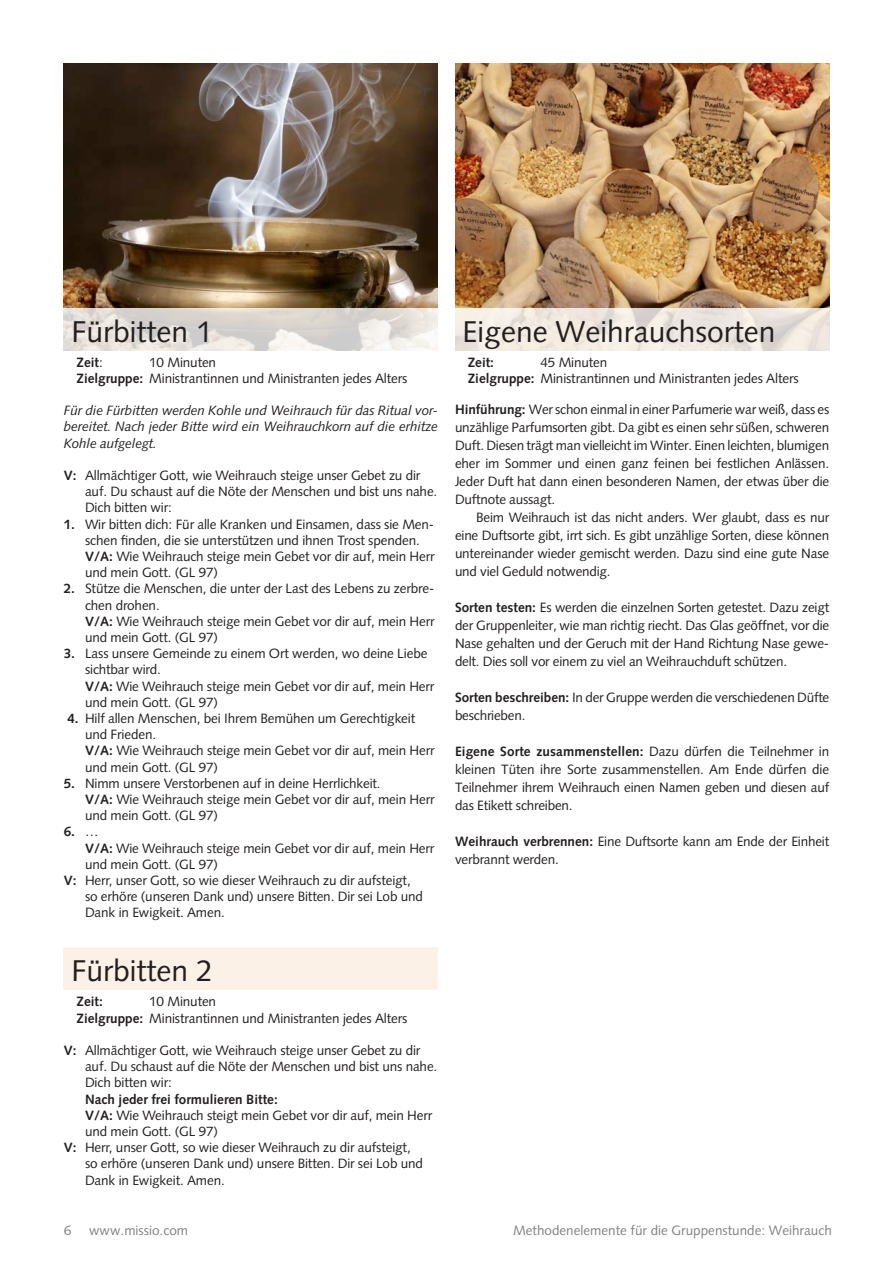
<style>
.page{position:relative;width:893px;height:1263px;background:#fff}
.page>*{position:absolute;margin:0;border:0;box-sizing:border-box;transform-origin:0 0}
.t1{font:30px "Syntax";color:#231f20}
.t2{font:13.5px/16.2px "Syntax";letter-spacing:-.01em;color:#231f20}
.t3{font:italic 13.5px/16.2px "Syntax";letter-spacing:-.01em;color:#231f20;text-align:justify}
.t4{font:13.5px "Syntax";color:#808285}
.t5{font:700 13.5px "Syntax";color:#231f20}
.s1{font-weight:400}
.s2{font-weight:700}
</style>
<div class="page">
<img style="left:64px;top:64px;width:374px;height:244px">
<svg style="left:64px;top:308px;width:374px;height:42px;background:#e1dcd8"></svg>
<div style="left:64px;top:947px;width:374px;height:43px;background:#fbf0e5"></div>
<img style="left:455px;top:64px;width:374px;height:244px">
<svg style="left:455px;top:308px;width:374px;height:42px;background:#eee7df"></svg>
<h1 class="t1" style="left:71px;top:314px;width:143px">Fürbitten 1</h1>
<p class="t5" style="left:77px;top:354px;width:28px">Zeit<span class="s1">:</span></p>
<p class="t2" style="left:77px;top:354px;width:332px;text-indent:73px">10 Minuten<br><span class="s2">Zielgruppe:</span> Ministrantinnen und Ministranten jedes Alters</p>
<p class="t3" style="left:64px;top:402px;width:376px">Für die Fürbitten werden Kohle und Weihrauch für das Ritual vor&shy;bereitet. Nach jeder Bitte wird ein Weihrauchkorn auf die erhitze Kohle aufgelegt.</p>
<p class="t2" style="left:85px;top:467px;width:354px;text-indent:-21px"><span class="s2">V:</span> Allmächtiger Gott, wie Weihrauch steige unser Gebet zu dir auf. Du schaust auf die Nöte der Menschen und bist uns nahe.<br>Dich bitten wir:</p>
<p class="t2" style="left:85px;top:516px;width:351px;text-indent:-21px"><span class="s2">1.</span> Wir bitten dich: Für alle Kranken und Einsamen, dass sie Men&shy;schen finden, die sie unterstützen und ihnen Trost spenden.<br><span class="s2">V/A:</span> Wie Weihrauch steige mein Gebet vor dir auf, mein Herr und mein Gott. (GL 97)</p>
<p class="t2" style="left:85px;top:581px;width:351px;text-indent:-21px"><span class="s2">2.</span> Stütze die Menschen, die unter der Last des Lebens zu zerbre&shy;chen drohen.<br><span class="s2">V/A:</span> Wie Weihrauch steige mein Gebet vor dir auf, mein Herr und mein Gott. (GL 97)</p>
<p class="t2" style="left:85px;top:645px;width:351px;text-indent:-21px"><span class="s2">3.</span> Lass unsere Gemeinde zu einem Ort werden, wo deine Liebe sichtbar wird.<br><span class="s2">V/A:</span> Wie Weihrauch steige mein Gebet vor dir auf, mein Herr und mein Gott. (GL 97)</p>
<p class="t2" style="left:85px;top:710px;width:351px;text-indent:-18px"><span class="s2">4.</span> Hilf allen Menschen, bei Ihrem Bemühen um Gerechtigkeit und Frieden.<br><span class="s2">V/A:</span> Wie Weihrauch steige mein Gebet vor dir auf, mein Herr und mein Gott. (GL 97)</p>
<p class="t2" style="left:85px;top:775px;width:351px;text-indent:-21px"><span class="s2">5.</span> Nimm unsere Verstorbenen auf in deine Herrlichkeit.<br><span class="s2">V/A:</span> Wie Weihrauch steige mein Gebet vor dir auf, mein Herr und mein Gott. (GL 97)</p>
<p class="t5" style="left:64px;top:824px;width:36px">6. <span class="s1">…</span></p>
<p class="t2" style="left:85px;top:840px;width:351px"><span class="s2">V/A:</span> Wie Weihrauch steige mein Gebet vor dir auf, mein Herr</p>
<p class="t2" style="left:85px;top:856px;width:134px">und mein Gott. (GL 97)</p>
<p class="t2" style="left:64px;top:872px;width:348px"><span class="s2">V:</span> Herr, unser Gott, so wie dieser Weihrauch zu dir aufsteigt,</p>
<p class="t2" style="left:85px;top:888px;width:339px">so erhöre (unseren Dank und) unsere Bitten. Dir sei Lob und</p>
<p class="t2" style="left:85px;top:905px;width:141px">Dank in Ewigkeit. Amen.</p>
<h1 class="t1" style="left:71px;top:953px;width:143px">Fürbitten 2</h1>
<p class="t5" style="left:77px;top:994px;width:28px">Zeit:</p>
<p class="t2" style="left:77px;top:993px;width:332px;text-indent:73px">10 Minuten<br><span class="s2">Zielgruppe:</span> Ministrantinnen und Ministranten jedes Alters</p>
<p class="t2" style="left:85px;top:1042px;width:354px;text-indent:-21px"><span class="s2">V:</span> Allmächtiger Gott, wie Weihrauch steige unser Gebet zu dir auf. Du schaust auf die Nöte der Menschen und bist uns nahe.<br>Dich bitten wir:</p>
<p class="t5" style="left:85px;top:1091px;width:194px">Nach jeder frei formulieren Bitte:</p>
<p class="t2" style="left:85px;top:1107px;width:349px"><span class="s2">V/A:</span> Wie Weihrauch steigt mein Gebet vor dir auf, mein Herr</p>
<p class="t2" style="left:85px;top:1123px;width:134px">und mein Gott. (GL 97)</p>
<p class="t2" style="left:64px;top:1139px;width:348px"><span class="s2">V:</span> Herr, unser Gott, so wie dieser Weihrauch zu dir aufsteigt,</p>
<p class="t2" style="left:85px;top:1155px;width:339px">so erhöre (unseren Dank und) unsere Bitten. Dir sei Lob und</p>
<p class="t2" style="left:85px;top:1172px;width:141px">Dank in Ewigkeit. Amen.</p>
<h1 class="t1" style="left:463px;top:314px;width:314px">Eigene Weihrauchsorten</h1>
<p class="t5" style="left:468px;top:354px;width:28px">Zeit:</p>
<p class="t2" style="left:468px;top:354px;width:332px;text-indent:73px">45 Minuten<br><span class="s2">Zielgruppe:</span> Ministrantinnen und Ministranten jedes Alters</p>
<p class="t2" style="left:455px;top:400px;width:376px;line-height:18px;text-align:justify"><span class="s2">Hinführung:</span> Wer schon einmal in einer Parfumerie war weiß, dass es unzählige Parfumsorten gibt. Da gibt es einen sehr süßen, schweren Duft. Diesen trägt man vielleicht im Winter. Einen leichten, blumigen eher im Sommer und einen ganz feinen bei festlichen Anlässen.<br>Jeder Duft hat dann einen besonderen Namen, der etwas über die Duftnote aussagt.</p>
<p class="t2" style="left:455px;top:508px;width:376px;line-height:18px;text-align:justify;text-indent:21px">Beim Weihrauch ist das nicht anders. Wer glaubt, dass es nur eine Duftsorte gibt, irrt sich. Es gibt unzählige Sorten, diese können untereinander wieder gemischt werden. Dazu sind eine gute Nase und viel Geduld notwendig.</p>
<p class="t2" style="left:455px;top:598px;width:376px;line-height:18px;text-align:justify"><span class="s2">Sorten testen:</span> Es werden die einzelnen Sorten getestet. Dazu zeigt der Gruppenleiter, wie man richtig riecht. Das Glas geöffnet, vor die Nase gehalten und der Geruch mit der Hand Richtung Nase gewe&shy;delt. Dies soll vor einem zu viel an Weihrauchduft schützen.</p>
<p class="t2" style="left:455px;top:688px;width:376px;line-height:18px"><span class="s2">Sorten beschreiben:</span> In der Gruppe werden die verschiedenen Düfte beschrieben.</p>
<p class="t2" style="left:455px;top:742px;width:376px;line-height:18px;text-align:justify"><span class="s2">Eigene Sorte zusammenstellen:</span> Dazu dürfen die Teilnehmer in kleinen Tüten ihre Sorte zusammenstellen. Am Ende dürfen die Teilnehmer ihrem Weihrauch einen Namen geben und diesen auf das Etikett schreiben.</p>
<p class="t2" style="left:455px;top:832px;width:376px;line-height:18px"><span class="s2">Weihrauch verbrennen:</span> Eine Duftsorte kann am Ende der Einheit verbrannt werden.</p>
<p class="t4" style="left:64px;top:1222px;width:9px">6</p>
<p class="t4" style="left:89px;top:1222px;width:101px">www.missio.com</p>
<p class="t4" style="left:513px;top:1222px;width:320px">Methodenelemente für die Gruppenstunde: Weihrauch</p>
</div>
